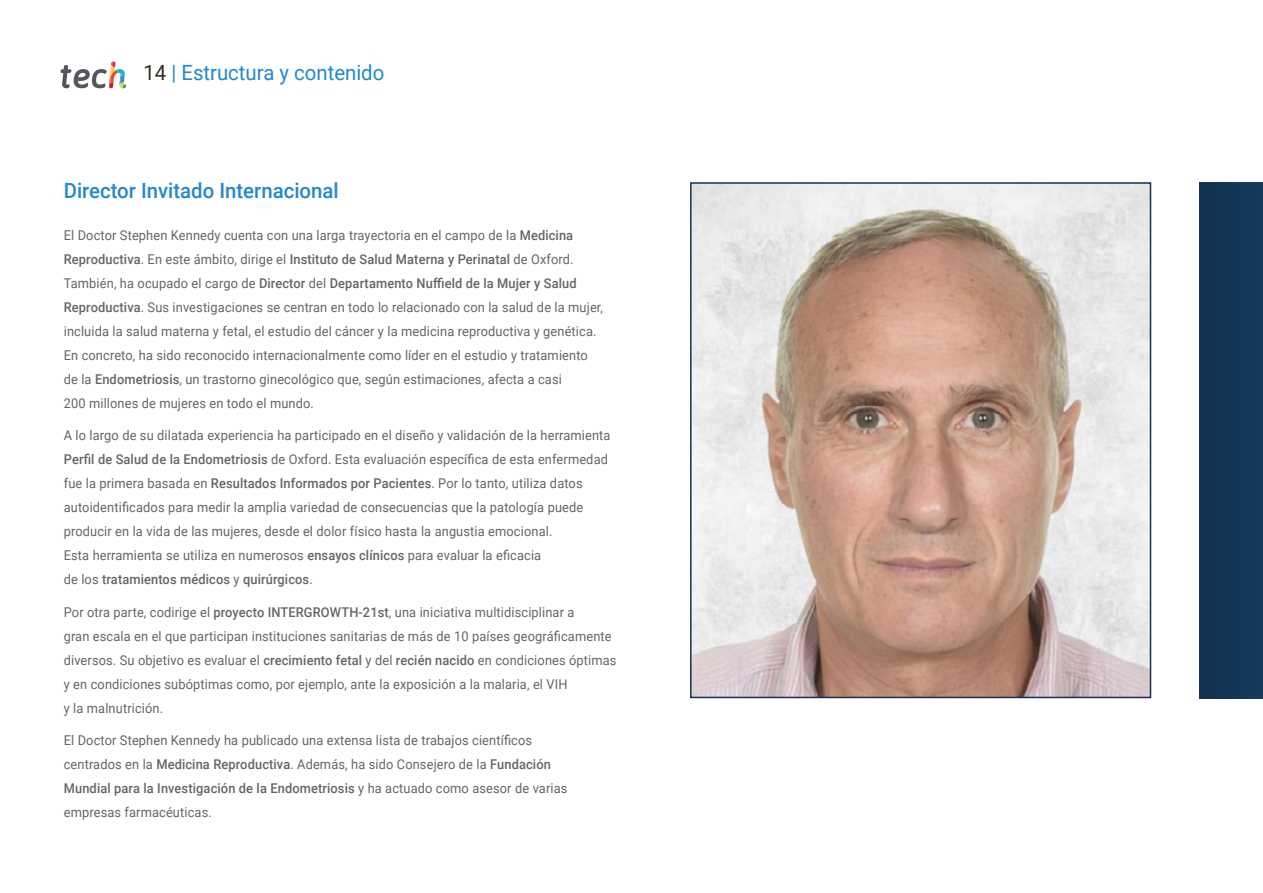
<style>
.page{position:relative;width:1263px;height:893px;background:#fff}
.page>*{position:absolute;margin:0;border:0;box-sizing:border-box;transform-origin:0 0}
.t1{font:500 21px "Roboto";color:#2488c9}
.t2{font:21px "Roboto";color:#2488c9}
.t3{font:13.5px/24px "Roboto";letter-spacing:.01em;color:#656565;scale:.95 1}
.s1{color:#312e20}
.s2{font-weight:500}
</style>
<div class="page">
<div style="left:1199px;top:182px;width:64px;height:516px;background:#133556"></div>
<img style="left:693px;top:185px;width:455px;height:510px">
<div style="left:690px;top:182px;width:461px;height:516px;border:2px solid #17304f"></div>
<svg style="left:61px;top:62px;width:65px;height:27px"></svg>
<h1 class="t2" style="left:144px;top:57px;width:242px"><span class="s1">14</span> | Estructura y contenido</h1>
<h1 class="t1" style="left:64px;top:176px;width:276px">Director Invitado Internacional</h1>
<p class="t3" style="left:64px;top:222px;width:569px">El Doctor Stephen Kennedy cuenta con una larga trayectoria en el campo de la <span class="s2">Medicina Reproductiva</span>. En este ámbito, dirige el <span class="s2">Instituto de Salud Materna y Perinatal</span> de Oxford.<br>También, ha ocupado el cargo de <span class="s2">Director</span> del <span class="s2">Departamento Nuffield de la Mujer y Salud Reproductiva</span>. Sus investigaciones se centran en todo lo relacionado con la salud de la mujer, incluida la salud materna y fetal, el estudio del cáncer y la medicina reproductiva y genética.<br>En concreto, ha sido reconocido internacionalmente como líder en el estudio y tratamiento de la <span class="s2">Endometriosis</span>, un trastorno ginecológico que, según estimaciones, afecta a casi<br>200 millones de mujeres en todo el mundo.</p>
<p class="t3" style="left:64px;top:423px;width:577px">A lo largo de su dilatada experiencia ha participado en el diseño y validación de la herramienta <span class="s2">Perfil de Salud de la Endometriosis</span> de Oxford. Esta evaluación específica de esta enfermedad fue la primera basada en <span class="s2">Resultados Informados por Pacientes</span>. Por lo tanto, utiliza datos autoidentificados para medir la amplia variedad de consecuencias que la patología puede producir en la vida de las mujeres, desde el dolor físico hasta la angustia emocional.<br>Esta herramienta se utiliza en numerosos <span class="s2">ensayos clínicos</span> para evaluar la eficacia<br>de los <span class="s2">tratamientos médicos</span> y <span class="s2">quirúrgicos</span>.</p>
<p class="t3" style="left:64px;top:599px;width:583px">Por otra parte, codirige el <span class="s2">proyecto INTERGROWTH-21st</span>, una iniciativa multidisciplinar a<br>gran escala en el que participan instituciones sanitarias de más de 10 países geográficamente diversos. Su objetivo es evaluar el <span class="s2">crecimiento fetal</span> y del <span class="s2">recién nacido</span> en condiciones óptimas y en condiciones subóptimas como, por ejemplo, ante la exposición a la malaria, el VIH<br>y la malnutrición.</p>
<p class="t3" style="left:64px;top:728px;width:532px">El Doctor Stephen Kennedy ha publicado una extensa lista de trabajos científicos centrados en la <span class="s2">Medicina Reproductiva</span>. Además, ha sido Consejero de la <span class="s2">Fundación Mundial para la Investigación de la Endometriosis</span> y ha actuado como asesor de varias empresas farmacéuticas.</p>
</div>
